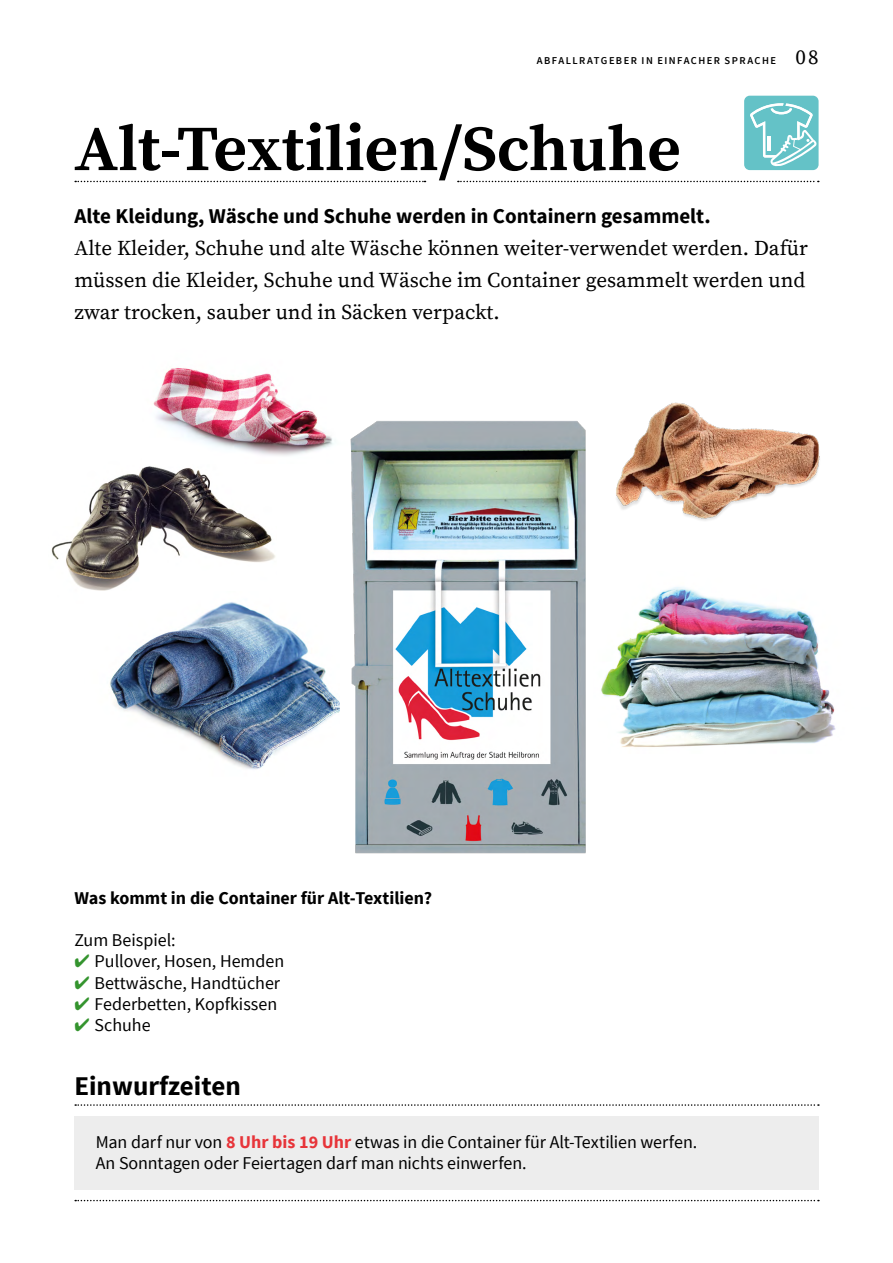
<style>
.page{position:relative;width:893px;height:1263px;background:#fff}
.page>*{position:absolute;margin:0;border:0;box-sizing:border-box;transform-origin:0 0}
.t1{font:700 64.5px "Source Serif Pro";color:#000}
.t2{font:700 27px "Source Sans Pro";color:#000}
.t3{font:21px/32px "Source Serif Pro";color:#000}
.t4{font:700 21px "Source Sans Pro";color:#000}
.t5{font:18px/21.3px "Source Sans Pro";color:#000}
.t6{font:700 18px "Source Sans Pro";color:#000}
.t7{font:600 10.5px "Source Sans Pro";letter-spacing:.135em;color:#000}
.s1{font-family:"Source Serif Pro";font-weight:400;font-size:21px}
.s2{color:#34942e}
.s3{font-weight:700;color:#e73439}
</style>
<div class="page">
<img style="left:616px;top:402px;width:204px;height:119px">
<svg style="left:75px;top:181px;width:350px;height:1px"></svg>
<div style="left:744px;top:96px;width:75px;height:74px;background:#64c2c7;border-radius:6px"></div>
<svg style="left:750px;top:103px;width:67px;height:64px"></svg>
<div style="left:74px;top:1116px;width:745px;height:73px;background:#ededed"></div>
<svg style="left:75px;top:1104px;width:744px;height:2px"></svg>
<svg style="left:75px;top:1200px;width:744px;height:1px"></svg>
<svg style="left:458px;top:181px;width:361px;height:1px"></svg>
<img style="left:350px;top:421px;width:236px;height:433px">
<img style="left:51px;top:466px;width:224px;height:125px">
<img style="left:601px;top:587px;width:235px;height:160px">
<img style="left:110px;top:602px;width:230px;height:168px">
<img style="left:153px;top:368px;width:181px;height:88px">
<p class="t7" style="left:537px;top:54px;width:283px">ABFALLRATGEBER IN EINFACHER SPRACHE <span class="s1">08</span></p>
<h1 class="t1" style="left:74px;top:111px;width:608px">Alt-Textilien/Schuhe</h1>
<p class="t4" style="left:74px;top:203px;width:638px">Alte Kleidung, Wäsche und Schuhe werden in Containern gesammelt.</p>
<p class="t3" style="left:74px;top:233px;width:735px">Alte Kleider, Schuhe und alte Wäsche können weiter-verwendet werden. Dafür müssen die Kleider, Schuhe und Wäsche im Container gesammelt werden und zwar trocken, sauber und in Säcken verpackt.</p>
<p class="t6" style="left:74px;top:886px;width:359px">Was kommt in die Container für Alt-Textilien?</p>
<p class="t5" style="left:74px;top:930px;width:103px">Zum Beispiel:</p>
<p class="t5" style="left:74px;top:951px;width:211px"><span class="s2">✔</span> Pullover, Hosen, Hemden</p>
<p class="t5" style="left:74px;top:972px;width:207px"><span class="s2">✔</span> Bettwäsche, Handtücher</p>
<p class="t5" style="left:74px;top:994px;width:204px"><span class="s2">✔</span> Federbetten, Kopfkissen</p>
<p class="t5" style="left:74px;top:1015px;width:78px"><span class="s2">✔</span> Schuhe</p>
<h2 class="t2" style="left:74px;top:1069px;width:168px">Einwurfzeiten</h2>
<p class="t5" style="left:96px;top:1132px;width:603px">Man darf nur von <span class="s3">8 Uhr bis 19 Uhr</span> etwas in die Container für Alt-Textilien werfen.<br>An Sonntagen oder Feiertagen darf man nichts einwerfen.</p>
</div>
